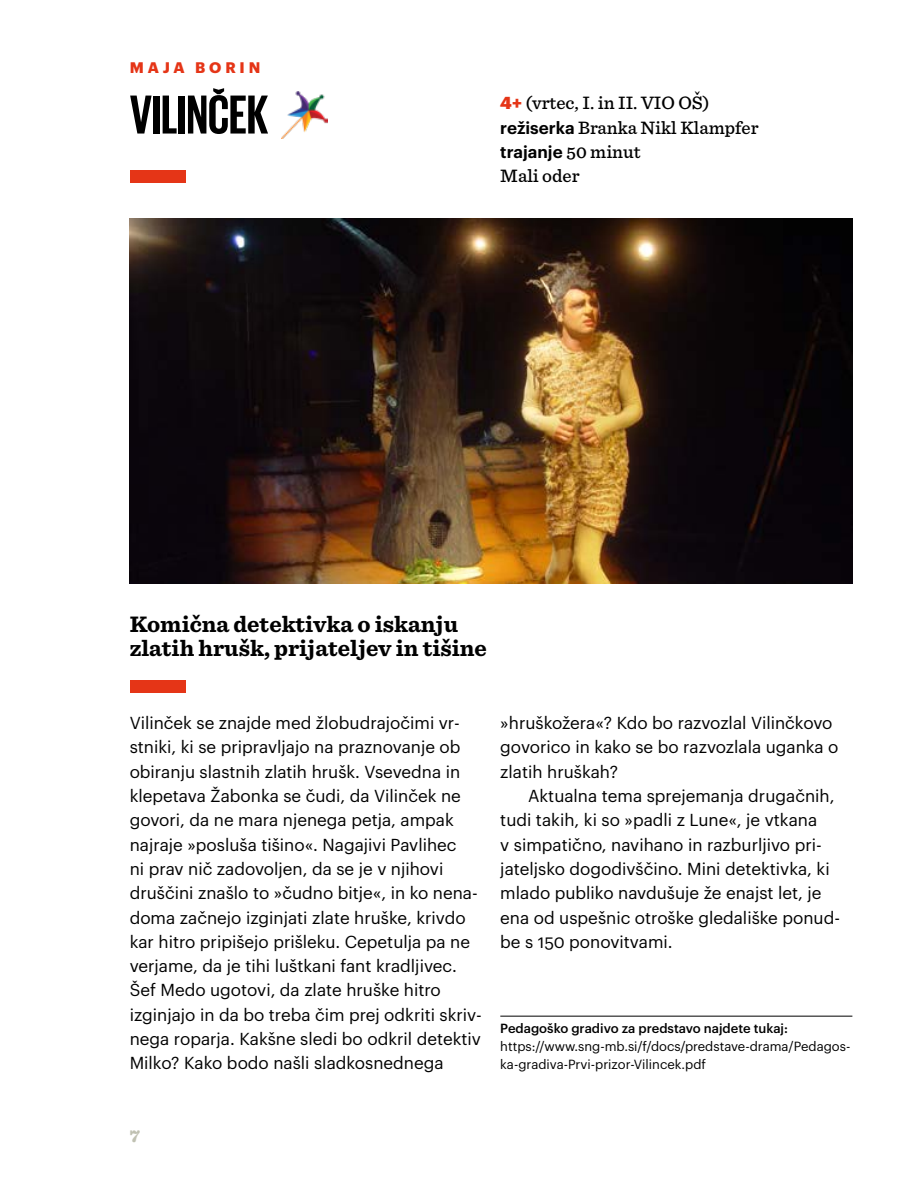
<style>
.page{position:relative;width:908px;height:1191px;background:#fff}
.page>*{position:absolute;margin:0;border:0;box-sizing:border-box;transform-origin:0 0}
.t1{font:700 56px "Giorgio Sans";color:#000}
.t2{font:700 23.4px/24.2px "Sentinel";color:#000}
.t3{font:500 18.8px/24.2px "Sentinel";color:#000}
.t4{font:900 18px "Sentinel";color:#c0c1b2}
.t5{font:17px/24.2px "Graphik";color:#000}
.t6{font:600 17px "Graphik";color:#000}
.t7{font:700 15px "Graphik";letter-spacing:.255em;color:#e53517}
.t8{font:13px/18px "Graphik";color:#000}
.t9{font:500 13px "Graphik";color:#000}
.s1{font-family:"Graphik";font-weight:900;font-size:17px;color:#e53517}
.s2{font-family:"Graphik";font-weight:600;font-size:17px}
.s3{font-family:"Sentinel";font-weight:500;font-size:18.8px}
</style>
<div class="page">
<div style="left:130px;top:680px;width:55px;height:12px;background:#e53517"></div>
<img style="left:130px;top:219px;width:722px;height:364px">
<div style="left:130px;top:170px;width:55px;height:12px;background:#e53517"></div>
<hr style="left:500px;top:1015px;width:352px;height:1px;background:#000">
<img style="left:281px;top:92px;width:46px;height:46px">
<p class="t7" style="left:130px;top:56px;width:132px">MAJA BORIN</p>
<h1 class="t1" style="left:130px;top:86px;width:140px">VILINČEK</h1>
<p class="t3" style="left:500px;top:90px;width:260px"><span class="s1">4+</span> (vrtec, I. in II. VIO OŠ) <span class="s2">režiserka</span> Branka Nikl Klampfer</p>
<p class="t6" style="left:500px;top:139px;width:142px">trajanje <span class="s3">50 minut</span></p>
<p class="t3" style="left:500px;top:163px;width:81px">Mali oder</p>
<h2 class="t2" style="left:130px;top:611px;width:358px">Komična detektivka o iskanju zlatih hrušk, prijateljev in tišine</h2>
<p class="t5" style="left:130px;top:709px;width:353px">Vilinček se znajde med žlobudrajočimi vr&shy;stniki, ki se pripravljajo na praznovanje ob obiranju slastnih zlatih hrušk. Vsevedna in klepetava Žabonka se čudi, da Vilinček ne govori, da ne mara njenega petja, ampak najraje »posluša tišino«. Nagajivi Pavlihec<br>ni prav nič zadovoljen, da se je v njihovi druščini znašlo to »čudno bitje«, in ko nena&shy;doma začnejo izginjati zlate hruške, krivdo kar hitro pripišejo prišleku. Cepetulja pa ne verjame, da je tihi luštkani fant kradljivec.<br>Šef Medo ugotovi, da zlate hruške hitro izginjajo in da bo treba čim prej odkriti skriv&shy;nega roparja. Kakšne sledi bo odkril detektiv Milko? Kako bodo našli sladkosnednega</p>
<p class="t5" style="left:500px;top:709px;width:339px">»hruškožera«? Kdo bo razvozlal Vilinčkovo govorico in kako se bo razvozlala uganka o zlatih hruškah?</p>
<p class="t5" style="left:500px;top:782px;width:341px;text-indent:28px">Aktualna tema sprejemanja drugačnih, tudi takih, ki so »padli z Lune«, je vtkana<br>v simpatično, navihano in razburljivo pri&shy;jateljsko dogodivščino. Mini detektivka, ki mlado publiko navdušuje že enajst let, je ena od uspešnic otroške gledališke ponud&shy;be s 150 ponovitvami.</p>
<p class="t9" style="left:500px;top:1018px;width:289px">Pedagoško gradivo za predstavo najdete tukaj:</p>
<p class="t8" style="left:500px;top:1036px;width:351px">https://www.sng-mb.si/f/docs/predstave-drama/Pedagos&shy;ka-gradiva-Prvi-prizor-Vilincek.pdf</p>
<p class="t4" style="left:130px;top:1122px;width:12px">7</p>
</div>
